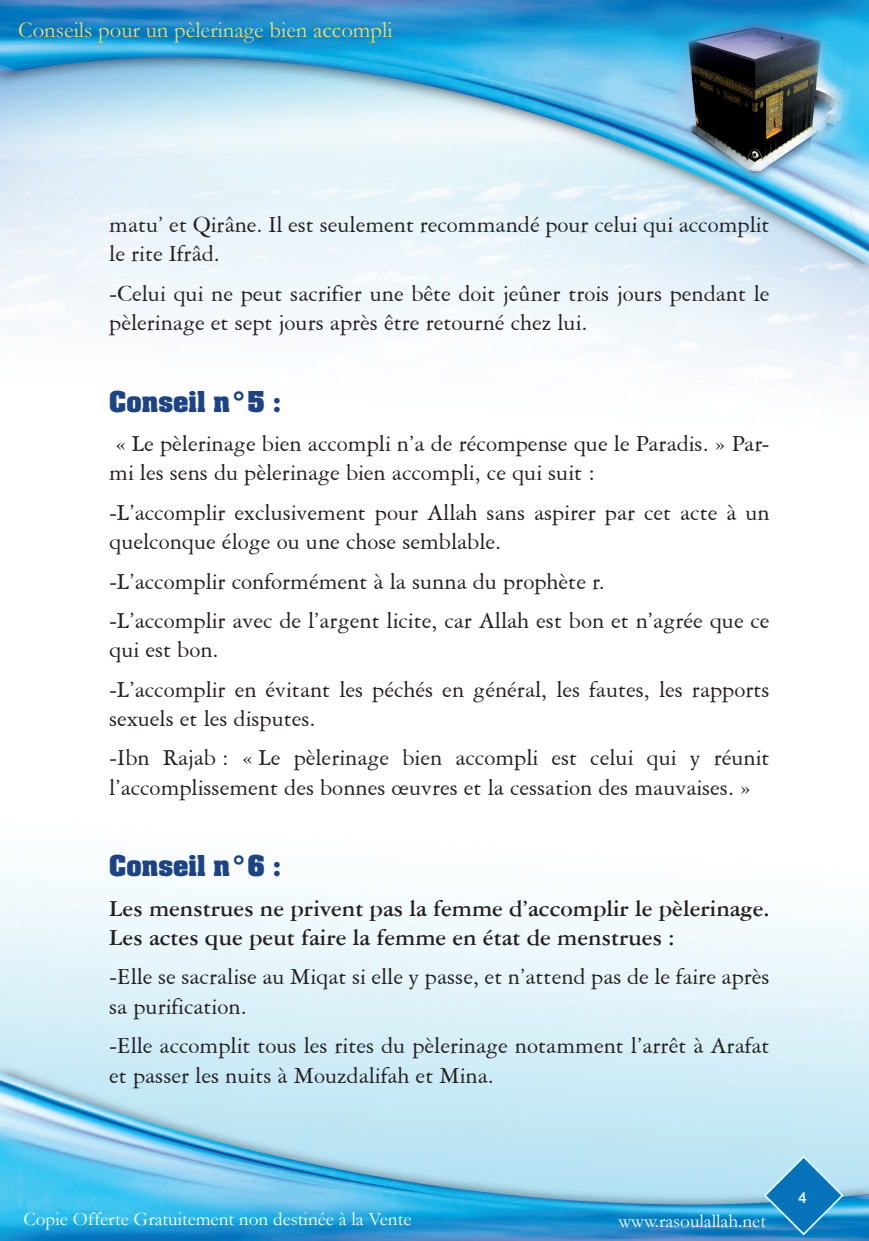
<style>
.page{position:relative;width:869px;height:1241px;background:#fff}
.page>*{position:absolute;margin:0;border:0;box-sizing:border-box;transform-origin:0 0}
.AachenEF_18_titles{font:700 31.5px "Aachen EF";color:#1d4387}
.AmeriGarmnd_BT_14_bo{font:24.5px/29.4px "American Garamond BT";color:#231f20}
.AmeriGarmnd_BT_14_bo-2{font:700 24.5px/29.4px "American Garamond BT";color:#231f20}
.t1{font:22.75px "Garamond";color:#e8dd76}
.t2{font:500 21px "Win Soft Pro";color:#fff}
.t3{font:19.25px "Garamond";color:#fff}
</style>
<div class="page">
<img style="left:0;top:0;width:868px;height:1240px">
<svg style="left:762px;top:1154px;width:82px;height:82px;background:#479fd1"></svg>
<p class="t1" style="left:18px;top:15px;width:376px">Conseils pour un pèlerinage bien accompli</p>
<p class="AmeriGarmnd_BT_14_bo" style="left:109px;top:209px;width:661px">matu’ et Qirâne. Il est seulement recommandé pour celui qui accomplit le rite Ifrâd.</p>
<p class="AmeriGarmnd_BT_14_bo" style="left:109px;top:278px;width:661px">-Celui qui ne peut sacrifier une bête doit jeûner trois jours pendant le pèlerinage et sept jours après être retourné chez lui.</p>
<p class="AachenEF_18_titles" style="left:109px;top:383px;width:173px">Conseil n°5 :</p>
<p class="AmeriGarmnd_BT_14_bo" style="left:109px;top:428px;width:661px">« Le pèlerinage bien accompli n’a de récompense que le Paradis. » Par&shy;mi les sens du pèlerinage bien accompli, ce qui suit :</p>
<p class="AmeriGarmnd_BT_14_bo" style="left:109px;top:497px;width:661px">-L’accomplir exclusivement pour Allah sans aspirer par cet acte à un quelconque éloge ou une chose semblable.</p>
<p class="AmeriGarmnd_BT_14_bo" style="left:109px;top:565px;width:497px">-L’accomplir conformément à la sunna du prophète r.</p>
<p class="AmeriGarmnd_BT_14_bo" style="left:109px;top:605px;width:661px">-L’accomplir avec de l’argent licite, car Allah est bon et n’agrée que ce qui est bon.</p>
<p class="AmeriGarmnd_BT_14_bo" style="left:109px;top:674px;width:661px">-L’accomplir en évitant les péchés en général, les fautes, les rapports sexuels et les disputes.</p>
<p class="AmeriGarmnd_BT_14_bo" style="left:109px;top:742px;width:661px">-Ibn Rajab : « Le pèlerinage bien accompli est celui qui y réunit l’accomplissement des bonnes œuvres et la cessation des mauvaises. »</p>
<p class="AachenEF_18_titles" style="left:109px;top:847px;width:173px">Conseil n°6 :</p>
<p class="AmeriGarmnd_BT_14_bo-2" style="left:109px;top:892px;width:661px">Les menstrues ne privent pas la femme d’accomplir le pèlerinage.<br>Les actes que peut faire la femme en état de menstrues :</p>
<p class="AmeriGarmnd_BT_14_bo" style="left:109px;top:961px;width:661px">-Elle se sacralise au Miqat si elle y passe, et n’attend pas de le faire après sa purification.</p>
<p class="AmeriGarmnd_BT_14_bo" style="left:109px;top:1030px;width:661px">-Elle accomplit tous les rites du pèlerinage notamment l’arrêt à Arafat et passer les nuits à Mouzdalifah et Mina.</p>
<p class="t3" style="left:24px;top:1205px;width:389px">Copie Offerte Gratuitement non destinée à la Vente</p>
<p class="t3" style="left:618px;top:1207px;width:149px">www.rasoulallah.net</p>
<p class="t2" style="left:797px;top:1182px;width:10px">4</p>
</div>
